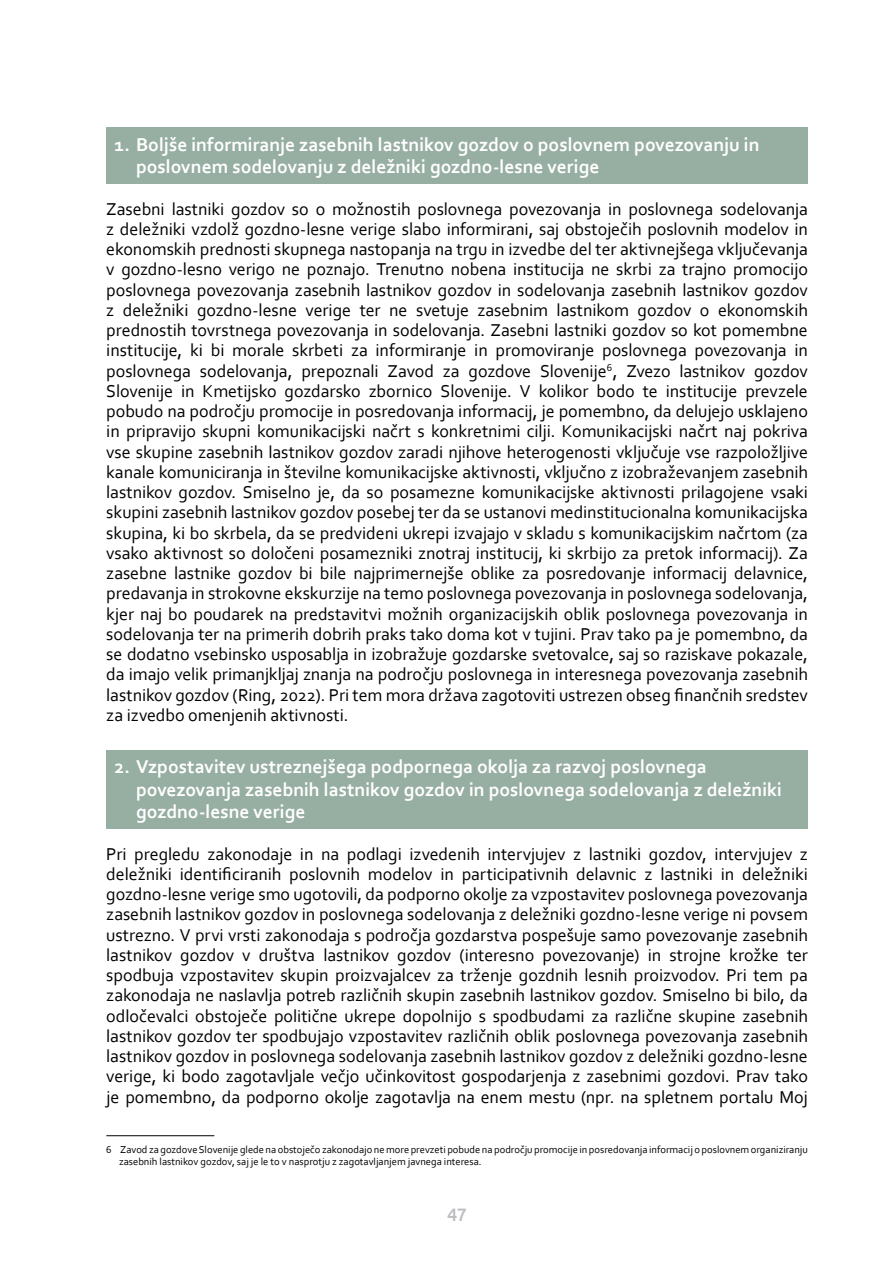
<style>
.page{position:relative;width:893px;height:1263px;background:#fff}
.page>*{position:absolute;margin:0;border:0;box-sizing:border-box;transform-origin:0 0}
.t1{font:700 19.5px/22.5px "Corbel";color:#fff}
.t2{font:18px/20.2px "Corbel";letter-spacing:-.005em;color:#000;text-align:justify}
.t3{font:500 18px "Ubuntu";color:#bcbec0}
.t4{font:10.5px/12.6px "Corbel";color:#000}
</style>
<div class="page">
<div style="left:106px;top:751px;width:702px;height:78px;background:#97aea3"></div>
<div style="left:106px;top:128px;width:702px;height:56px;background:#97aea3"></div>
<hr style="left:106px;top:1135px;width:108px;height:1px;background:#000">
<p class="t1" style="left:136px;top:132px;width:625px;text-indent:-22px">1. Boljše informiranje zasebnih lastnikov gozdov o poslovnem povezovanju in poslovnem sodelovanju z deležniki gozdno-lesne verige</p>
<p class="t2" style="left:106px;top:198px;width:703px">Zasebni lastniki gozdov so o možnostih poslovnega povezovanja in poslovnega sodelovanja z deležniki vzdolž gozdno-lesne verige slabo informirani, saj obstoječih poslovnih modelov in ekonomskih prednosti skupnega nastopanja na trgu in izvedbe del ter aktivnejšega vključevanja v gozdno-lesno verigo ne poznajo. Trenutno nobena institucija ne skrbi za trajno promocijo poslovnega povezovanja zasebnih lastnikov gozdov in sodelovanja zasebnih lastnikov gozdov z deležniki gozdno-lesne verige ter ne svetuje zasebnim lastnikom gozdov o ekonomskih prednostih tovrstnega povezovanja in sodelovanja. Zasebni lastniki gozdov so kot pomembne institucije, ki bi morale skrbeti za informiranje in promoviranje poslovnega povezovanja in poslovnega sodelovanja, prepoznali Zavod za gozdove Slovenije<sup>6</sup>, Zvezo lastnikov gozdov Slovenije in Kmetijsko gozdarsko zbornico Slovenije. V kolikor bodo te institucije prevzele pobudo na področju promocije in posredovanja informacij, je pomembno, da delujejo usklajeno in pripravijo skupni komunikacijski načrt s konkretnimi cilji. Komunikacijski načrt naj pokriva vse skupine zasebnih lastnikov gozdov zaradi njihove heterogenosti vključuje vse razpoložljive kanale komuniciranja in številne komunikacijske aktivnosti, vključno z izobraževanjem zasebnih lastnikov gozdov. Smiselno je, da so posamezne komunikacijske aktivnosti prilagojene vsaki skupini zasebnih lastnikov gozdov posebej ter da se ustanovi medinstitucionalna komunikacijska skupina, ki bo skrbela, da se predvideni ukrepi izvajajo v skladu s komunikacijskim načrtom (za vsako aktivnost so določeni posamezniki znotraj institucij, ki skrbijo za pretok informacij). Za zasebne lastnike gozdov bi bile najprimernejše oblike za posredovanje informacij delavnice, predavanja in strokovne ekskurzije na temo poslovnega povezovanja in poslovnega sodelovanja, kjer naj bo poudarek na predstavitvi možnih organizacijskih oblik poslovnega povezovanja in sodelovanja ter na primerih dobrih praks tako doma kot v tujini. Prav tako pa je pomembno, da se dodatno vsebinsko usposablja in izobražuje gozdarske svetovalce, saj so raziskave pokazale, da imajo velik primanjkljaj znanja na področju poslovnega in interesnega povezovanja zasebnih lastnikov gozdov (Ring, 2022). Pri tem mora država zagotoviti ustrezen obseg finančnih sredstev za izvedbo omenjenih aktivnosti.</p>
<p class="t1" style="left:136px;top:755px;width:648px;text-indent:-22px">2. Vzpostavitev ustreznejšega podpornega okolja za razvoj poslovnega povezovanja zasebnih lastnikov gozdov in poslovnega sodelovanja z deležniki gozdno-lesne verige</p>
<p class="t2" style="left:106px;top:843px;width:703px">Pri pregledu zakonodaje in na podlagi izvedenih intervjujev z lastniki gozdov, intervjujev z deležniki identificiranih poslovnih modelov in participativnih delavnic z lastniki in deležniki gozdno-lesne verige smo ugotovili, da podporno okolje za vzpostavitev poslovnega povezovanja zasebnih lastnikov gozdov in poslovnega sodelovanja z deležniki gozdno-lesne verige ni povsem ustrezno. V prvi vrsti zakonodaja s področja gozdarstva pospešuje samo povezovanje zasebnih lastnikov gozdov v društva lastnikov gozdov (interesno povezovanje) in strojne krožke ter spodbuja vzpostavitev skupin proizvajalcev za trženje gozdnih lesnih proizvodov. Pri tem pa zakonodaja ne naslavlja potreb različnih skupin zasebnih lastnikov gozdov. Smiselno bi bilo, da odločevalci obstoječe politične ukrepe dopolnijo s spodbudami za različne skupine zasebnih lastnikov gozdov ter spodbujajo vzpostavitev različnih oblik poslovnega povezovanja zasebnih lastnikov gozdov in poslovnega sodelovanja zasebnih lastnikov gozdov z deležniki gozdno-lesne verige, ki bodo zagotavljale večjo učinkovitost gospodarjenja z zasebnimi gozdovi. Prav tako je pomembno, da podporno okolje zagotavlja na enem mestu (npr. na spletnem portalu Moj</p>
<p class="t4" style="left:119px;top:1142px;width:690px;text-indent:-13px">6 Zavod za gozdove Slovenije glede na obstoječo zakonodajo ne more prevzeti pobude na področju promocije in posredovanja informacij o poslovnem organiziranju zasebnih lastnikov gozdov, saj je le to v nasprotju z zagotavljanjem javnega interesa.</p>
<p class="t3" style="left:447px;top:1203px;width:21px">47</p>
</div>
